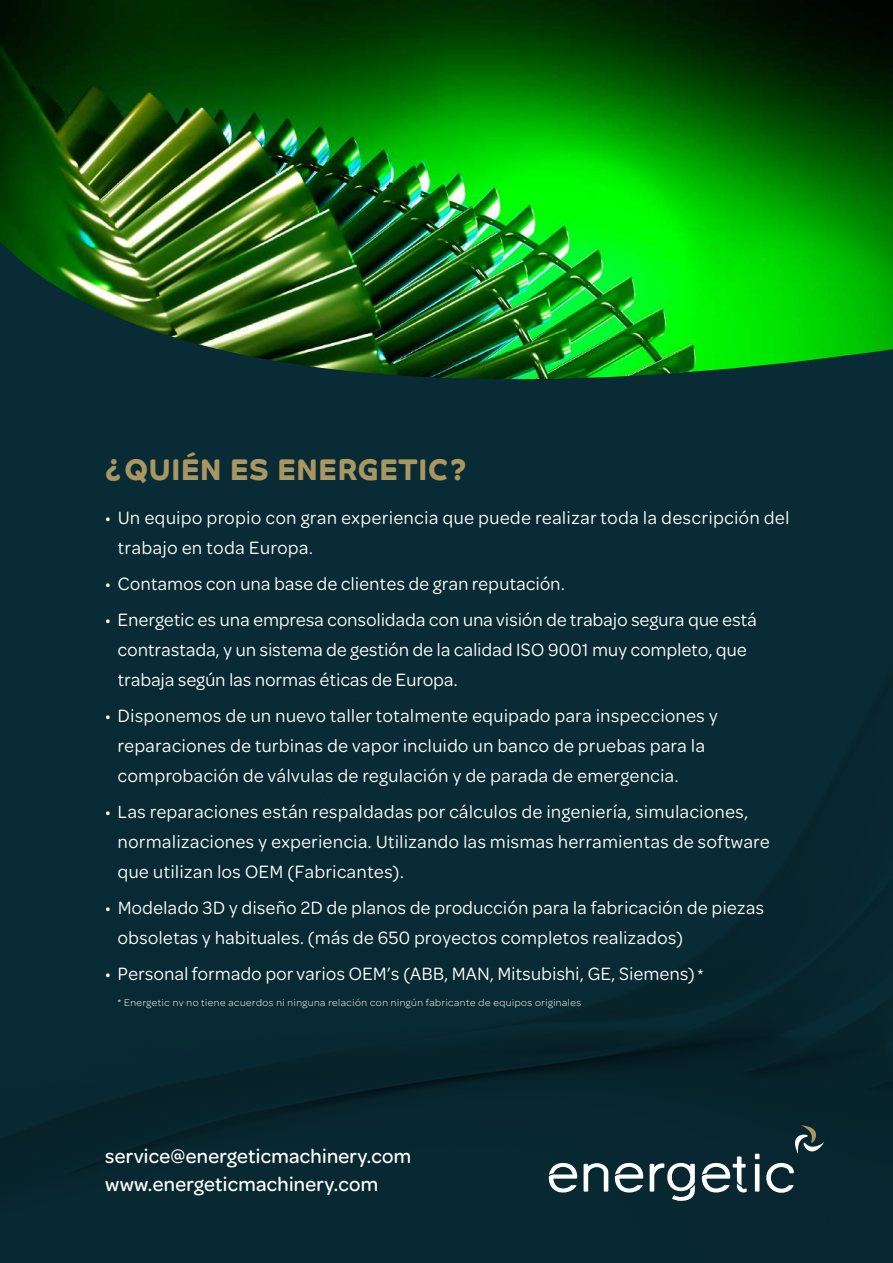
<style>
.page{position:relative;width:893px;height:1263px;background:#fff}
.page>*{position:absolute;margin:0;border:0;box-sizing:border-box;transform-origin:0 0}
.t1{font:700 30px "Co Headline";letter-spacing:.025em;color:#a99762;scale:.96 1}
.t2{font:500 20.85px/27.9px "Omnes";letter-spacing:.015em;color:#fff;scale:.96 1}
.t3{font:19.05px/30px "Omnes";letter-spacing:.03em;color:#fff;scale:.96 1}
.t4{font:300 10.5px "Omnes";letter-spacing:.05em;color:#fff}
.s1{font-size:16.5px}
</style>
<div class="page">
<img style="left:0;top:0;width:893px;height:224px">
<svg style="left:0;top:224px;width:893px;height:444px;background:#0e4a2c"></svg>
<img style="left:0;top:668px;width:893px;height:595px">
<svg style="left:584px;top:1163px;width:24px;height:28px"></svg>
<svg style="left:755px;top:1154px;width:4px;height:5px"></svg>
<hr style="left:755px;top:1164px;width:4px;height:27px;background:#fff">
<svg style="left:766px;top:1125px;width:63px;height:68px;background:#243e45"></svg>
<svg style="left:650px;top:1163px;width:45px;height:38px"></svg>
<svg style="left:549px;top:1163px;width:28px;height:29px"></svg>
<svg style="left:615px;top:1163px;width:28px;height:29px"></svg>
<svg style="left:702px;top:1156px;width:45px;height:36px"></svg>
<h1 class="t1" style="left:105px;top:452px;width:378px">¿QUIÉN ES ENERGETIC?</h1>
<p class="t3" style="left:118px;top:501px;width:701px;text-indent:-13px">• Un equipo propio con gran experiencia que puede realizar toda la descripción del trabajo en toda Europa.</p>
<p class="t3" style="left:105px;top:567px;width:480px">• Contamos con una base de clientes de gran reputación.</p>
<p class="t3" style="left:118px;top:603px;width:667px;text-indent:-13px">• Energetic es una empresa consolidada con una visión de trabajo segura que está contrastada, y un sistema de gestión de la calidad ISO 9001 muy completo, que trabaja según las normas éticas de Europa.</p>
<p class="t3" style="left:118px;top:699px;width:626px;text-indent:-13px">• Disponemos de un nuevo taller totalmente equipado para inspecciones y reparaciones de turbinas de vapor incluido un banco de pruebas para la comprobación de válvulas de regulación y de parada de emergencia.</p>
<p class="t3" style="left:118px;top:795px;width:680px;text-indent:-13px">• Las reparaciones están respaldadas por cálculos de ingeniería, simulaciones, normalizaciones y experiencia. Utilizando las mismas herramientas de software que utilizan los OEM (Fabricantes).</p>
<p class="t3" style="left:118px;top:891px;width:674px;text-indent:-13px">• Modelado 3D y diseño 2D de planos de producción para la fabricación de piezas obsoletas y habituales. (más de 650 proyectos completos realizados)</p>
<p class="t3" style="left:105px;top:957px;width:625px">• Personal formado por varios OEM’s (ABB, MAN, Mitsubishi, GE, Siemens) <span class="s1">*</span></p>
<p class="t4" style="left:117px;top:995px;width:465px">* Energetic nv no tiene acuerdos ni ninguna relación con ningún fabricante de equipos originales</p>
<p class="t2" style="left:105px;top:1141px;width:320px">service@energeticmachinery.com www.energeticmachinery.com</p>
</div>
